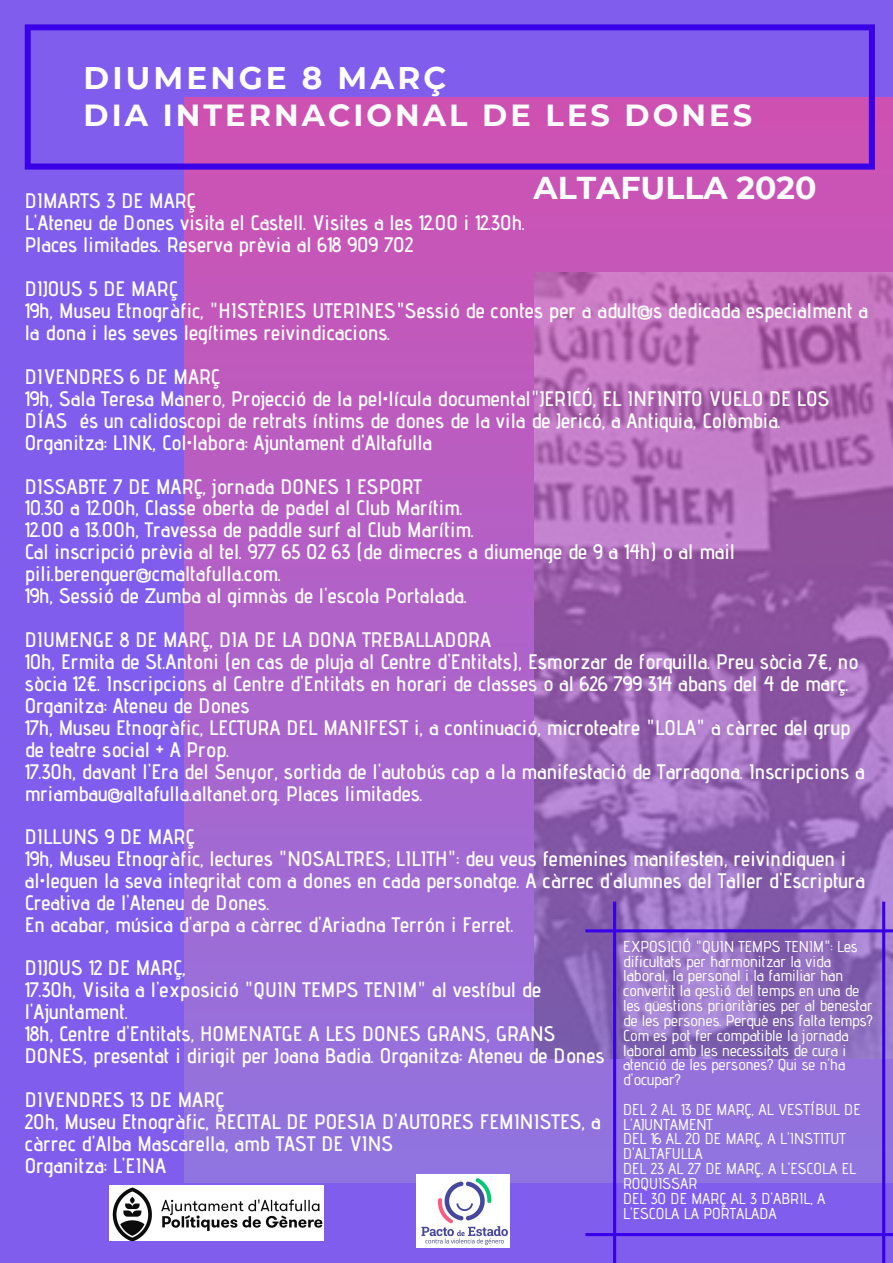
<style>
.page{position:relative;width:893px;height:1263px;background:#805ded}
.page>*{position:absolute;margin:0;border:0;box-sizing:border-box;transform-origin:0 0}
.t1{font:700 31.5px "Montserrat";color:#fff}
.t2{font:700 31.2px "Montserrat";letter-spacing:.1em;color:#fff}
.t3{font:700 30.45px "Montserrat";letter-spacing:.1em;color:#fff}
.t4{font:600 21px/22px "Advent Pro";color:#fff}
.t5{font:500 15.75px/14.9px "Advent Pro";color:#fff}
.s1{font-family:"Noto Sans";font-weight:700}
</style>
<div class="page">
<div style="left:185px;top:98px;width:708px;height:1085px;background:linear-gradient(to bottom,#cf51b1,#8f74e1)"></div>
<img style="left:534px;top:273px;width:359px;height:785px">
<svg style="left:25px;top:24px;width:850px;height:146px"></svg>
<svg style="left:585px;top:902px;width:308px;height:361px"></svg>
<img style="left:417px;top:1174px;width:92px;height:74px">
<img style="left:109px;top:1185px;width:215px;height:55px">
<h2 class="t2" style="left:83px;top:59px;width:364px">DIUMENGE 8 MARÇ</h2>
<h3 class="t3" style="left:83px;top:96px;width:670px">DIA INTERNACIONAL DE LES DONES</h3>
<h1 class="t1" style="left:533px;top:169px;width:284px">ALTAFULLA 2020</h1>
<p class="t4" style="left:25px;top:189px;width:502px">DIMARTS 3 DE MARÇ<br>L'Ateneu de Dones visita el Castell. Visites a les 12.00 i 12.30h.<br>Places limitades. Reserva prèvia al 618 909 702</p>
<p class="t4" style="left:25px;top:277px;width:845px">DIJOUS 5 DE MARÇ<br>19h, Museu Etnogràfic, "HISTÈRIES UTERINES"Sessió de contes per a adult@s dedicada especialment a la dona i les seves legítimes reivindicacions.</p>
<p class="t4" style="left:25px;top:365px;width:806px">DIVENDRES 6 DE MARÇ<br>19h, Sala Teresa Manero, Projecció de la pel<span class="s1">·</span>lícula documental"JERICÓ, EL INFINITO VUELO DE LOS DÍAS és un calidoscopi de retrats íntims de dones de la vila de Jericó, a Antiquia, Colòmbia.<br>Organitza: LINK, Col<span class="s1">·</span>labora: Ajuntament d'Altafulla</p>
<p class="t4" style="left:25px;top:475px;width:712px">DISSABTE 7 DE MARÇ, jornada DONES I ESPORT<br>10.30 a 12.00h, Classe oberta de padel al Club Marítim.<br>12.00 a 13.00h, Travessa de paddle surf al Club Marítim.<br>Cal inscripció prèvia al tel. 977 65 02 63 (de dimecres a diumenge de 9 a 14h) o al mail pili.berenguer@cmaltafulla.com.<br>19h, Sessió de Zumba al gimnàs de l'escola Portalada.</p>
<p class="t4" style="left:25px;top:628px;width:841px">DIUMENGE 8 DE MARÇ, DIA DE LA DONA TREBALLADORA<br>10h, Ermita de St.Antoni (en cas de pluja al Centre d'Entitats), Esmorzar de forquilla. Preu sòcia 7€, no sòcia 12€. Inscripcions al Centre d'Entitats en horari de classes o al 626 799 314 abans del 4 de març.<br>Organitza: Ateneu de Dones<br>17h, Museu Etnogràfic, LECTURA DEL MANIFEST i, a continuació, microteatre "LOLA" a càrrec del grup de teatre social + A Prop.<br>17.30h, davant l'Era del Senyor, sortida de l'autobús cap a la manifestació de Tarragona. Inscripcions a mriambau@altafulla.altanet.org. Places limitades.</p>
<p class="t4" style="left:25px;top:825px;width:842px">DILLUNS 9 DE MARÇ<br>19h, Museu Etnogràfic, lectures "NOSALTRES; LILITH": deu veus femenines manifesten, reivindiquen i al<span class="s1">·</span>leguen la seva integritat com a dones en cada personatge. A càrrec d'alumnes del Taller d'Escriptura Creativa de l'Ateneu de Dones.<br>En acabar, música d'arpa a càrrec d'Ariadna Terrón i Ferret.</p>
<p class="t4" style="left:25px;top:957px;width:581px">DIJOUS 12 DE MARÇ,<br>17.30h, Visita a l'exposició "QUIN TEMPS TENIM" al vestíbul de l'Ajuntament.<br>18h, Centre d'Entitats, HOMENATGE A LES DONES GRANS, GRANS DONES, presentat i dirigit per Joana Badia. Organitza: Ateneu de Dones</p>
<p class="t4" style="left:25px;top:1088px;width:577px">DIVENDRES 13 DE MARÇ<br>20h, Museu Etnogràfic, RECITAL DE POESIA D'AUTORES FEMINISTES, a càrrec d'Alba Mascarella, amb TAST DE VINS<br>Organitza: L'EINA</p>
<p class="t5" style="left:623px;top:939px;width:251px">EXPOSICIÓ "QUIN TEMPS TENIM": Les dificultats per harmonitzar la vida laboral, la personal i la familiar han convertit la gestió del temps en una de les qüestions prioritàries per al benestar de les persones. Perquè ens falta temps?<br>Com es pot fer compatible la jornada laboral amb les necessitats de cura i atenció de les persones? Qui se n'ha d'ocupar?</p>
<p class="t5" style="left:623px;top:1101px;width:239px">DEL 2 AL 13 DE MARÇ, AL VESTÍBUL DE<br>L'AJUNTAMENT<br>DEL 16 AL 20 DE MARÇ, A L'INSTITUT<br>D'ALTAFULLA<br>DEL 23 AL 27 DE MARÇ, A L'ESCOLA EL<br>ROQUISSAR<br>DEL 30 DE MARÇ AL 3 D'ABRIL, A<br>L'ESCOLA LA PORTALADA</p>
</div>
